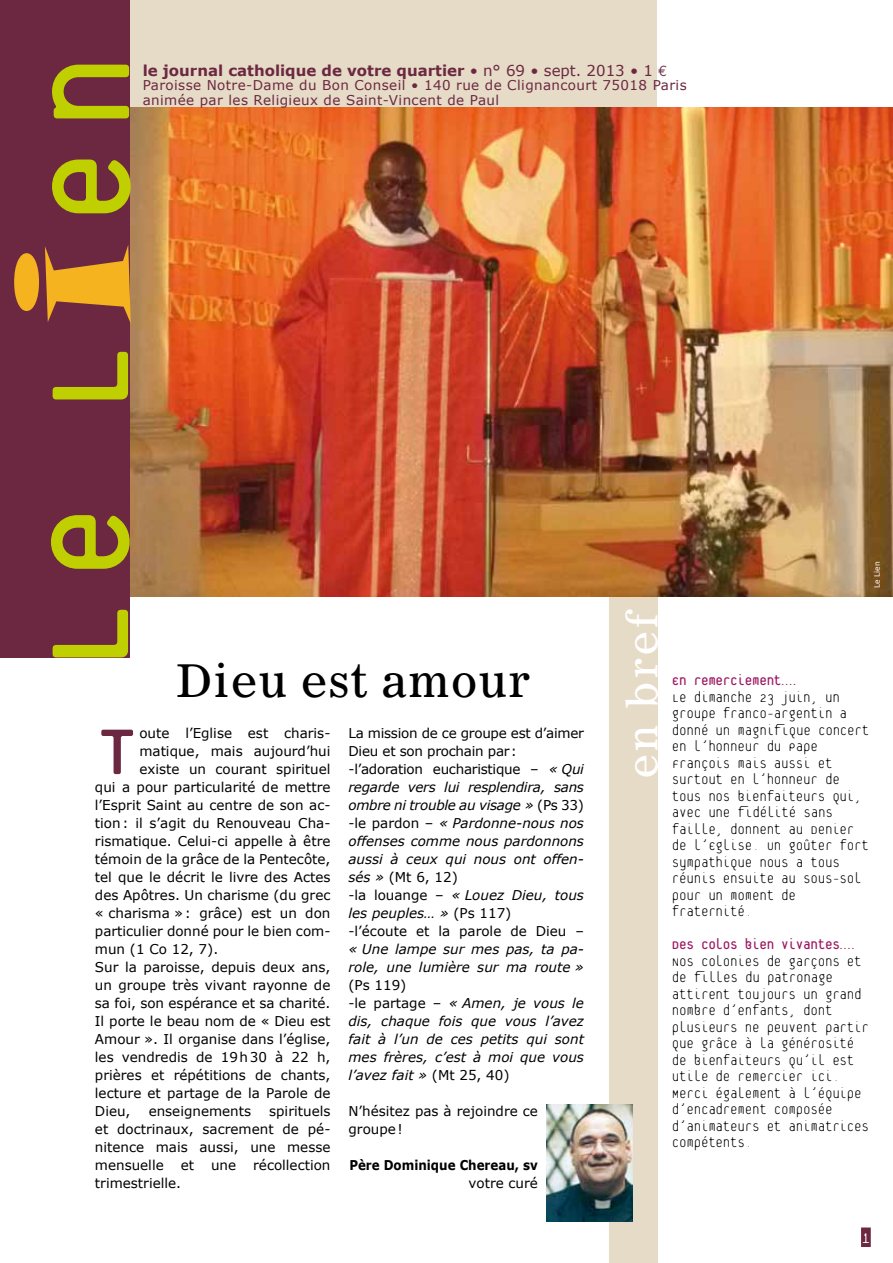
<style>
.page{position:relative;width:893px;height:1263px;background:#fff}
.page>*{position:absolute;margin:0;border:0;box-sizing:border-box;transform-origin:0 0}
.t1{font:96.15px "Platelet";color:#6c2841}
.t2{font:45px "Corona";color:#000}
.t3{font:42px "Corona";letter-spacing:.04em;color:#fff}
.t4{font:100 21px "Platelet";color:#fff}
.t5{font:100 16.5px/16.5px "Platelet";letter-spacing:-.02em;color:#000}
.t6{font:16.5px "Platelet";letter-spacing:-.02em;color:#9c1760}
.t7{font:700 15px "Verdana";color:#6c2841}
.t8{font:13.5px/18px "Verdana";color:#000;text-align:justify}
.t9{font:italic 13.5px/18px "Verdana";color:#000}
.t10{font:13.5px/14.2px "Verdana";letter-spacing:.03em;color:#6c2841}
.t11{font:700 13.5px "Verdana";color:#000;scale:.88 1}
.t12{font:7.5px "Verdana";color:#fff}
.s1{font-weight:400}
.s2{font-family:"Euro Mono";font-weight:400}
.s3{font-style:normal}
</style>
<div class="page">
<div style="left:861px;top:1227px;width:10px;height:20px;background:#6c2841"></div>
<div style="left:72px;top:0;width:585px;height:456px;background:#e6dbc7"></div>
<div style="left:609px;top:570px;width:49px;height:693px;background:#e6dbc7"></div>
<img style="left:130px;top:107px;width:763px;height:490px">
<img style="left:546px;top:1105px;width:87px;height:116px">
<div style="left:0;top:0;width:130px;height:657px;background:#6c2841"></div>
<svg style="left:52px;top:65px;width:79px;height:148px"></svg>
<svg style="left:14px;top:245px;width:117px;height:79px"></svg>
<svg style="left:51px;top:352px;width:79px;height:305px"></svg>
<p class="t7" style="left:143px;top:61px;width:526px">le journal catholique de votre quartier <span class="s1">• n° 69 • sept. 2013 • 1</span> <span class="s2">e</span></p>
<p class="t10" style="left:143px;top:78px;width:546px">Paroisse Notre-Dame du Bon Conseil • 140 rue de Clignancourt 75018 Paris animée par les Religieux de Saint-Vincent de Paul</p>
<p class="t12" style="left:872px;top:588px;width:28px;rotate:-90deg">Le Lien</p>
<h3 class="t3" style="left:617px;top:779px;width:171px;rotate:-90deg">en bref</h3>
<h2 class="t2" style="left:175px;top:654px;width:357px">Dieu est amour</h2>
<p class="t6" style="left:672px;top:674px;width:126px">En remerciement…</p>
<p class="t5" style="left:672px;top:689px;width:199px">Le dimanche 23 juin, un groupe franco-argentin a donné un magnifique concert en l’honneur du Pape<br>François mais aussi et surtout en l’honneur de tous nos bienfaiteurs qui, avec une fidélité sans faille, donnent au Denier de l’Eglise. Un goûter fort sympathique nous a tous réunis ensuite au sous-sol pour un moment de fraternité.</p>
<p class="t6" style="left:672px;top:938px;width:184px">Des colos bien vivantes…</p>
<p class="t5" style="left:672px;top:953px;width:199px">Nos colonies de garçons et de filles du patronage attirent toujours un grand nombre d’enfants, dont plusieurs ne peuvent partir que grâce à la générosité de bienfaiteurs qu’il est utile de remercier ici.<br>Merci également à l’équipe d’encadrement composée d’animateurs et animatrices compétents.</p>
<p class="t9" style="left:348px;top:724px;width:237px"><span class="s3">La mission de ce groupe est d’aimer<br>Dieu et son prochain par: -l’adoration eucharistique –</span> « Qui regarde vers lui resplendira, sans ombre ni trouble au visage » <span class="s3">(Ps 33) -le pardon –</span> « Pardonne-nous nos offenses comme nous pardonnons aussi à ceux qui nous ont offen&shy;sés » <span class="s3">(Mt 6, 12)<br>-la louange –</span> « Louez Dieu, tous les peuples… » <span class="s3">(Ps 117)<br>-l’écoute et la parole de Dieu –</span></p>
<p class="t9" style="left:348px;top:939px;width:237px">« Une lampe sur mes pas, ta pa&shy;role, une lumière sur ma route »</p>
<p class="t9" style="left:348px;top:975px;width:237px"><span class="s3">(Ps 119)<br>-le partage –</span> « Amen, je vous le dis, chaque fois que vous l’avez fait à l’un de ces petits qui sont mes frères, c’est à moi que vous l’avez fait » <span class="s3">(Mt 25, 40)</span></p>
<p class="t8" style="left:348px;top:1101px;width:191px">N’hésitez pas à rejoindre ce groupe!</p>
<p class="t11" style="left:349px;top:1157px;width:216px">Père Dominique Chereau, sv</p>
<p class="t8" style="left:469px;top:1174px;width:71px">votre curé</p>
<h1 class="t1" style="left:95px;top:707px;width:46px">T</h1>
<p class="t8" style="left:139px;top:724px;width:193px">oute l’Eglise est charis-</p>
<p class="t8" style="left:139px;top:742px;width:193px">matique, mais aujourd’hui</p>
<p class="t8" style="left:139px;top:760px;width:193px">existe un courant spirituel</p>
<p class="t8" style="left:95px;top:778px;width:237px">qui a pour particularité de mettre</p>
<p class="t8" style="left:95px;top:796px;width:237px">l’Esprit Saint au centre de son ac-</p>
<p class="t8" style="left:95px;top:814px;width:237px">tion: il s’agit du Renouveau Cha-</p>
<p class="t8" style="left:95px;top:832px;width:237px">rismatique. Celui-ci appelle à être</p>
<p class="t8" style="left:95px;top:850px;width:237px">témoin de la grâce de la Pentecôte,</p>
<p class="t8" style="left:95px;top:868px;width:237px">tel que le décrit le livre des Actes</p>
<p class="t8" style="left:95px;top:886px;width:237px">des Apôtres. Un charisme (du grec</p>
<p class="t8" style="left:95px;top:904px;width:237px">« charisma »: grâce) est un don</p>
<p class="t8" style="left:95px;top:922px;width:237px">particulier donné pour le bien com-</p>
<p class="t8" style="left:95px;top:940px;width:125px">mun (1 Co 12, 7).</p>
<p class="t8" style="left:95px;top:958px;width:237px">Sur la paroisse, depuis deux ans,</p>
<p class="t8" style="left:95px;top:976px;width:237px">un groupe très vivant rayonne de</p>
<p class="t8" style="left:95px;top:994px;width:237px">sa foi, son espérance et sa charité.</p>
<p class="t8" style="left:95px;top:1012px;width:237px">Il porte le beau nom de « Dieu est</p>
<p class="t8" style="left:95px;top:1030px;width:237px">Amour ». Il organise dans l’église,</p>
<p class="t8" style="left:95px;top:1048px;width:237px">les vendredis de 19h30 à 22 h,</p>
<p class="t8" style="left:95px;top:1066px;width:237px">prières et répétitions de chants,</p>
<p class="t8" style="left:95px;top:1084px;width:237px">lecture et partage de la Parole de</p>
<p class="t8" style="left:95px;top:1102px;width:37px">Dieu,</p>
<p class="t8" style="left:149px;top:1102px;width:104px">enseignements</p>
<p class="t8" style="left:95px;top:1102px;width:237px;text-indent:174px">spirituels et doctrinaux, sacrement de pé&shy;nitence mais aussi, une messe mensuelle</p>
<p class="t8" style="left:181px;top:1156px;width:15px">et</p>
<p class="t8" style="left:211px;top:1156px;width:27px">une</p>
<p class="t8" style="left:253px;top:1156px;width:79px">récollection</p>
<p class="t8" style="left:95px;top:1174px;width:88px">trimestrielle.</p>
<h3 class="t4" style="left:861px;top:1229px;width:11px">1</h3>
</div>
